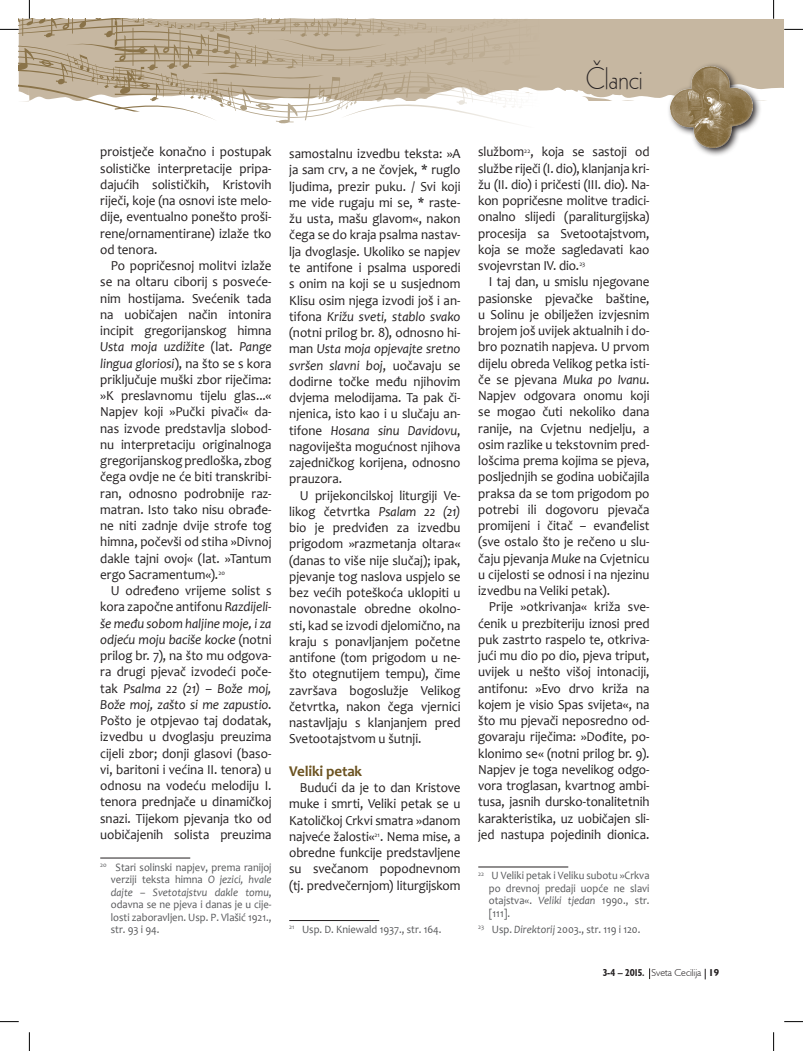
<style>
.page{position:relative;width:803px;height:1051px;background:#fff}
.page>*{position:absolute;margin:0;border:0;box-sizing:border-box;transform-origin:0 0}
.t1{font:30px "Geometric 231 BT Light C";letter-spacing:-.015em;color:#231f20;scale:.95 1}
.t2{font:700 15px "Candara";letter-spacing:-.01em;color:#6b5220}
.t3{font:13.75px/16.2px "Candara";letter-spacing:-.005em;color:#231f20;text-align:justify;scale:.95 1}
.t4{font:11.25px/12.5px "Candara";color:#57585a;text-align:justify;scale:.94 1}
.t5{font:300 10px "Humanist 521 BT";color:#231f20}
.s1{font-style:italic}
.s2{font-weight:700;font-stretch:condensed}
.s3{font-weight:700}
</style>
<div class="page">
<svg style="left:706px;top:153px;width:20px;height:3px"></svg>
<hr style="left:100px;top:858px;width:90px;height:1px;background:#231f20">
<hr style="left:289px;top:920px;width:90px;height:1px;background:#231f20">
<hr style="left:478px;top:867px;width:90px;height:1px;background:#231f20">
<svg style="left:0;top:1021px;width:19px;height:1px"></svg>
<svg style="left:784px;top:1021px;width:19px;height:1px"></svg>
<svg style="left:29px;top:1032px;width:1px;height:19px"></svg>
<svg style="left:0;top:0;width:803px;height:153px"></svg>
<svg style="left:773px;top:1032px;width:1px;height:19px"></svg>
<h1 class="t1" style="left:586px;top:60px;width:62px">Članci</h1>
<p class="t3" style="left:100px;top:144px;width:182px">proistječe konačno i postupak solističke interpretacije pripa&shy;dajućih solističkih, Kristovih riječi, koje (na osnovi iste melo&shy;dije, eventualno ponešto proši&shy;rene/ornamentirane) izlaže tko od tenora.</p>
<p class="t3" style="left:100px;top:257px;width:182px;text-indent:11px">Po popričesnoj molitvi izlaže se na oltaru ciborij s posveće&shy;nim hostijama. Svećenik tada na uobičajen način intonira incipit gregorijanskog himna <span class="s1">Usta moja uzdižite</span> (lat. <span class="s1">Pange lingua gloriosi</span>), na što se s kora priključuje muški zbor riječima: »K preslavnomu tijelu glas...« Napjev koji »Pučki pivači« da&shy;nas izvode predstavlja slobod&shy;nu interpretaciju originalnoga gregorijanskog predloška, zbog čega ovdje ne će biti transkribi&shy;ran, odnosno podrobnije raz&shy;matran. Isto tako nisu obrađe&shy;ne niti zadnje dvije strofe tog himna, počevši od stiha »Divnoj dakle tajni ovoj« (lat. »Tantum ergo Sacramentum«).<sup>20</sup></p>
<p class="t3" style="left:100px;top:582px;width:182px;text-indent:11px">U određeno vrijeme solist s kora započne antifonu <span class="s1">Razdijeli&shy;še među sobom haljine moje, i za odjeću moju baciše kocke</span> (notni prilog br. 7), na što mu odgova&shy;ra drugi pjevač izvodeći poče&shy;tak <span class="s1">Psalma 22 (21)</span> – <span class="s1">Bože moj, Bože moj, zašto si me zapustio</span>.<br>Pošto je otpjevao taj dodatak, izvedbu u dvoglasju preuzima cijeli zbor; donji glasovi (baso&shy;vi, baritoni i većina II. tenora) u odnosu na vodeću melodiju I. tenora prednjače u dinamičkoj snazi. Tijekom pjevanja tko od uobičajenih solista preuzima</p>
<p class="t4" style="left:111px;top:860px;width:172px;text-indent:-11px"><sup>20</sup> Stari solinski napjev, prema ranijoj verziji teksta himna <span class="s1">O jezici, hvale dajte</span> – <span class="s1">Svetotajstvu dakle tomu</span>, odavna se ne pjeva i danas je u cije&shy;losti zaboravljen. Usp. P. Vlašić 1921., str. 93 i 94.</p>
<p class="t3" style="left:289px;top:145px;width:182px">samostalnu izvedbu teksta: »A ja sam crv, a ne čovjek, * ruglo ljudima, prezir puku. / Svi koji me vide rugaju mi se, * raste&shy;žu usta, mašu glavom«, nakon čega se do kraja psalma nastav&shy;lja dvoglasje. Ukoliko se napjev te antifone i psalma usporedi s onim na koji se u susjednom Klisu osim njega izvodi još i an&shy;tifona <span class="s1">Križu sveti, stablo svako </span>(notni prilog br. 8), odnosno hi&shy;man <span class="s1">Usta moja opjevajte sretno svršen slavni boj</span>, uočavaju se dodirne točke među njihovim dvjema melodijama. Ta pak či&shy;njenica, isto kao i u slučaju an&shy;tifone <span class="s1">Hosana sinu Davidovu</span>, nagoviješta mogućnost njihova zajedničkog korijena, odnosno prauzora.</p>
<p class="t3" style="left:289px;top:487px;width:182px;text-indent:11px">U prijekoncilskoj liturgiji Ve&shy;likog četvrtka <span class="s1">Psalam 22 (21) </span>bio je predviđen za izvedbu prigodom »razmetanja oltara« (danas to više nije slučaj); ipak, pjevanje tog naslova uspjelo se bez većih poteškoća uklopiti u novonastale obredne okolno&shy;sti, kad se izvodi djelomično, na kraju s ponavljanjem početne antifone (tom prigodom u ne&shy;što otegnutijem tempu), čime završava bogoslužje Velikog četvrtka, nakon čega vjernici nastavljaju s klanjanjem pred Svetootajstvom u šutnji.</p>
<p class="t2" style="left:289px;top:761px;width:74px">Veliki petak</p>
<p class="t3" style="left:289px;top:779px;width:182px;text-indent:11px">Budući da je to dan Kristove muke i smrti, Veliki petak se u Katoličkoj Crkvi smatra »danom najveće žalosti«<sup>21</sup>. Nema mise, a obredne funkcije predstavljene su svečanom popodnevnom (tj. predvečernjom) liturgijskom</p>
<p class="t4" style="left:289px;top:923px;width:164px"><sup>21</sup> Usp. D. Kniewald 1937., str. 164.</p>
<p class="t3" style="left:478px;top:144px;width:182px">službom<sup>22</sup>, koja se sastoji od službe riječi (I. dio), klanjanja kri&shy;žu (II. dio) i pričesti (III. dio). Na&shy;kon popričesne molitve tradici&shy;onalno slijedi (paraliturgijska) procesija sa Svetootajstvom, koja se može sagledavati kao svojevrstan IV. dio.<sup>23</sup></p>
<p class="t3" style="left:478px;top:274px;width:182px;text-indent:11px">I taj dan, u smislu njegovane pasionske pjevačke baštine, u Solinu je obilježen izvjesnim brojem još uvijek aktualnih i do&shy;bro poznatih napjeva. U prvom dijelu obreda Velikog petka isti&shy;če se pjevana <span class="s1">Muka po Ivanu</span>.<br>Napjev odgovara onomu koji se mogao čuti nekoliko dana ranije, na Cvjetnu nedjelju, a osim razlike u tekstovnim pred&shy;lošcima prema kojima se pjeva, posljednjih se godina uobičajila praksa da se tom prigodom po potrebi ili dogovoru pjevača promijeni i čitač – evanđelist (sve ostalo što je rečeno u slu&shy;čaju pjevanja <span class="s1">Muke</span> na Cvjetnicu u cijelosti se odnosi i na njezinu izvedbu na Veliki petak).</p>
<p class="t3" style="left:478px;top:599px;width:182px;text-indent:11px">Prije »otkrivanja« križa sve&shy;ćenik u prezbiteriju iznosi pred puk zastrto raspelo te, otkriva&shy;jući mu dio po dio, pjeva triput, uvijek u nešto višoj intonaciji, antifonu: »Evo drvo križa na kojem je visio Spas svijeta«, na što mu pjevači neposredno od&shy;govaraju riječima: »Dođite, po&shy;klonimo se« (notni prilog br. 9).<br>Napjev je toga nevelikog odgo&shy;vora troglasan, kvartnog ambi&shy;tusa, jasnih dursko-tonalitetnih karakteristika, uz uobičajen sli&shy;jed nastupa pojedinih dionica.</p>
<p class="t4" style="left:489px;top:869px;width:172px;text-indent:-11px"><sup>22</sup> U Veliki petak i Veliku subotu »Crkva po drevnoj predaji uopće ne slavi otajstva«. <span class="s1">Veliki tjedan</span> 1990., str. [111].</p>
<p class="t4" style="left:478px;top:923px;width:174px"><sup>23</sup> Usp. <span class="s1">Direktorij</span> 2003., str. 119 i 120.</p>
<p class="t5" style="left:603px;top:967px;width:118px"><span class="s2">3-4 – 2015.</span> Sveta Cecilija <span class="s3">19</span></p>
</div>
